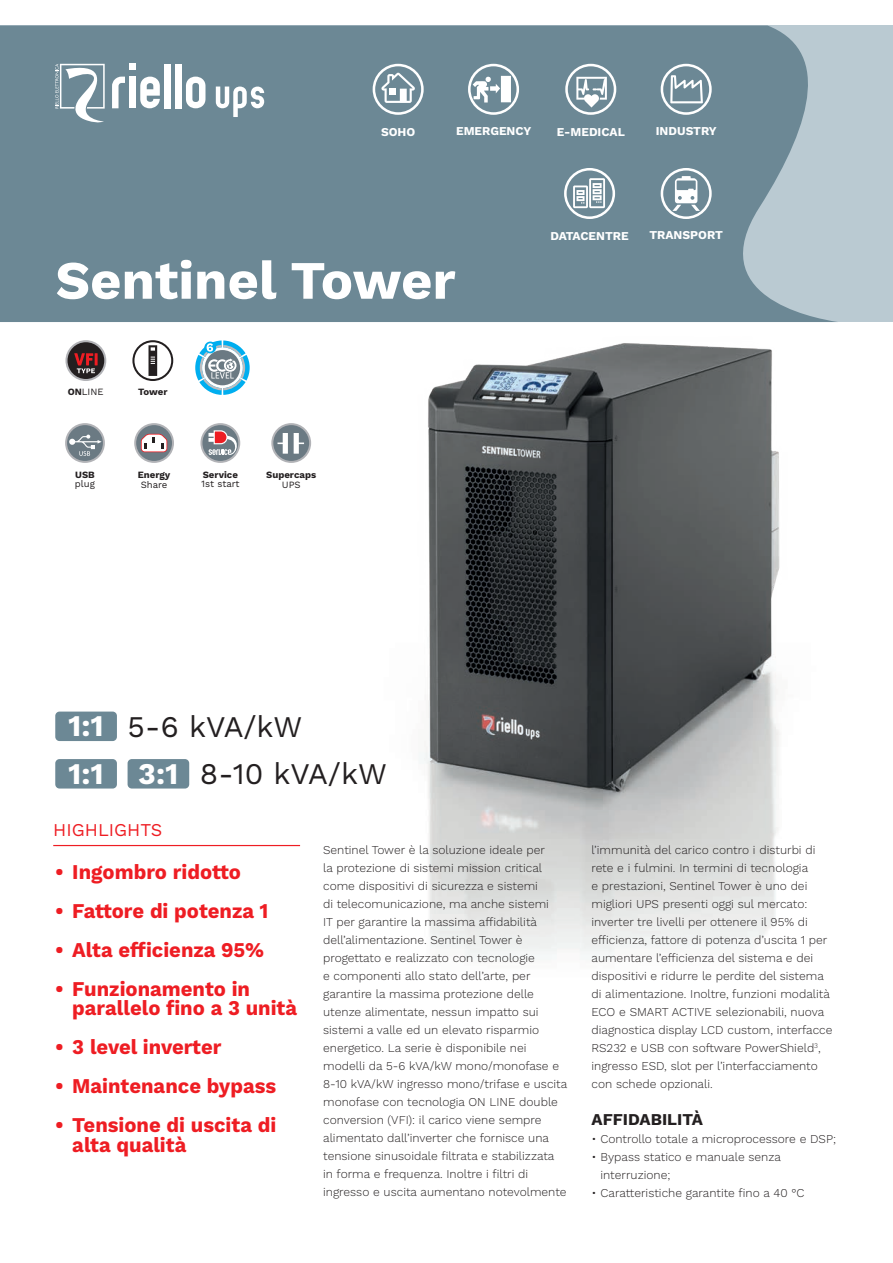
<style>
.page{position:relative;width:893px;height:1263px;background:#fff}
.page>*{position:absolute;margin:0;border:0;box-sizing:border-box;transform-origin:0 0}
.t1{font:700 54px "Work Sans";color:#fff}
.t2{font:30px "Work Sans";letter-spacing:-.005em;color:#231f20}
.t3{font:700 30px "Work Sans";color:#fff}
.t4{font:700 21px/19.5px "Work Sans";color:#ee1d23;scale:.96 1}
.t5{font:18px "Work Sans";color:#ee1d23}
.t6{font:700 16.5px "Work Sans";color:#231f20}
.t7{font:300 12px/18px "Work Sans";color:#231f20}
.t8{font:700 12px "Work Sans";color:#fff}
.t9{font:700 9.6px "Work Sans";color:#231f20}
.t10{font:9.6px "Work Sans";color:#231f20}
.s1{font-weight:700}
</style>
<div class="page">
<div style="left:0;top:26px;width:893px;height:296px;background:#bacad2"></div>
<svg style="left:0;top:26px;width:837px;height:296px;background:#728d99"></svg>
<svg style="left:216px;top:86px;width:48px;height:31px"></svg>
<svg style="left:112px;top:77px;width:13px;height:31px"></svg>
<div style="left:129px;top:64px;width:7px;height:6px;background:#fff"></div>
<div style="left:129px;top:77px;width:7px;height:31px;background:#fff"></div>
<svg style="left:140px;top:77px;width:20px;height:31px"></svg>
<div style="left:164px;top:64px;width:7px;height:44px;background:#fff"></div>
<div style="left:175px;top:64px;width:7px;height:44px;background:#fff"></div>
<svg style="left:186px;top:77px;width:19px;height:31px"></svg>
<svg style="left:55px;top:63px;width:50px;height:61px;background:#96aab3"></svg>
<img style="left:327px;top:316px;width:500px;height:642px">
<svg style="left:200px;top:423px;width:40px;height:40px"></svg>
<div style="left:202px;top:425px;width:36px;height:36px;background:#6b7a83;border-radius:50%"></div>
<svg style="left:208px;top:430px;width:33px;height:25px"></svg>
<svg style="left:373px;top:64px;width:51px;height:51px"></svg>
<div style="left:375px;top:66px;width:46px;height:46px;background:#6c8895;border-radius:50%"></div>
<svg style="left:381px;top:73px;width:34px;height:30px"></svg>
<div style="left:389px;top:89px;width:7px;height:6px;background:#fff"></div>
<svg style="left:468px;top:64px;width:51px;height:51px"></svg>
<div style="left:471px;top:66px;width:45px;height:46px;background:#6c8895;border-radius:50%"></div>
<svg style="left:473px;top:76px;width:38px;height:27px"></svg>
<svg style="left:565px;top:64px;width:51px;height:51px"></svg>
<div style="left:568px;top:66px;width:46px;height:46px;background:#6c8895;border-radius:50%"></div>
<svg style="left:576px;top:77px;width:31px;height:31px"></svg>
<svg style="left:661px;top:64px;width:51px;height:51px"></svg>
<div style="left:663px;top:66px;width:46px;height:46px;background:#6c8895;border-radius:50%"></div>
<svg style="left:670px;top:75px;width:33px;height:28px"></svg>
<svg style="left:564px;top:168px;width:51px;height:51px"></svg>
<div style="left:567px;top:171px;width:45px;height:45px;background:#6c8895;border-radius:50%"></div>
<svg style="left:573px;top:178px;width:32px;height:30px"></svg>
<svg style="left:661px;top:168px;width:51px;height:51px"></svg>
<div style="left:663px;top:171px;width:46px;height:45px;background:#6c8895;border-radius:50%"></div>
<svg style="left:672px;top:176px;width:28px;height:35px"></svg>
<svg style="left:65px;top:423px;width:40px;height:40px"></svg>
<div style="left:67px;top:425px;width:36px;height:36px;background:#6b7a83;border-radius:50%"></div>
<svg style="left:69px;top:435px;width:33px;height:21px"></svg>
<svg style="left:134px;top:423px;width:40px;height:40px"></svg>
<div style="left:136px;top:425px;width:36px;height:36px;background:#6b7a83;border-radius:50%"></div>
<svg style="left:141px;top:434px;width:26px;height:18px"></svg>
<div style="left:55px;top:711px;width:62px;height:30px;background:#6c8895;border-radius:4px"></div>
<hr style="left:53px;top:845px;width:247px;height:1px;background:#ee1d23">
<div style="left:128px;top:759px;width:61px;height:29px;background:#6c8895;border-radius:4px"></div>
<div style="left:55px;top:759px;width:62px;height:29px;background:#6c8895;border-radius:4px"></div>
<svg style="left:132px;top:340px;width:41px;height:41px"></svg>
<svg style="left:271px;top:423px;width:40px;height:40px"></svg>
<div style="left:273px;top:425px;width:36px;height:36px;background:#6b7a83;border-radius:50%"></div>
<svg style="left:277px;top:433px;width:11px;height:21px"></svg>
<svg style="left:294px;top:433px;width:10px;height:21px"></svg>
<svg style="left:65px;top:340px;width:41px;height:41px"></svg>
<div style="left:68px;top:342px;width:36px;height:37px;background:#231f20;border-radius:50%"></div>
<svg style="left:74px;top:353px;width:24px;height:20px"></svg>
<svg style="left:195px;top:340px;width:55px;height:55px"></svg>
<p class="t8" style="left:381px;top:125px;width:36px">SOHO</p>
<p class="t8" style="left:456px;top:124px;width:77px">EMERGENCY</p>
<p class="t8" style="left:557px;top:125px;width:70px">E-MEDICAL</p>
<p class="t8" style="left:656px;top:124px;width:62px">INDUSTRY</p>
<p class="t1" style="left:55px;top:249px;width:402px">Sentinel Tower</p>
<p class="t10" style="left:68px;top:386px;width:37px"><span class="s1">ON</span>LINE</p>
<p class="t9" style="left:75px;top:469px;width:21px">USB</p>
<p class="t10" style="left:75px;top:478px;width:22px">plug</p>
<p class="t9" style="left:138px;top:386px;width:31px">Tower</p>
<p class="t9" style="left:138px;top:469px;width:34px">Energy</p>
<p class="t10" style="left:141px;top:479px;width:28px">Share</p>
<p class="t9" style="left:203px;top:469px;width:37px">Service</p>
<p class="t10" style="left:201px;top:478px;width:40px">1st start</p>
<p class="t9" style="left:266px;top:469px;width:52px">Supercaps</p>
<p class="t10" style="left:282px;top:479px;width:20px">UPS</p>
<p class="t3" style="left:68px;top:709px;width:37px">1:1</p>
<p class="t2" style="left:128px;top:709px;width:176px">5-6 kVA/kW</p>
<p class="t3" style="left:68px;top:756px;width:37px">1:1</p>
<p class="t3" style="left:138px;top:756px;width:42px">3:1</p>
<p class="t2" style="left:200px;top:756px;width:188px">8-10 kVA/kW</p>
<p class="t5" style="left:53px;top:819px;width:110px">HIGHLIGHTS</p>
<p class="t8" style="left:550px;top:229px;width:80px">DATACENTRE</p>
<p class="t8" style="left:649px;top:228px;width:75px">TRANSPORT</p>
<p class="t4" style="left:55px;top:863px;width:195px">• Ingombro ridotto</p>
<p class="t4" style="left:55px;top:902px;width:223px">• Fattore di potenza 1</p>
<p class="t4" style="left:55px;top:941px;width:219px">• Alta efficienza 95%</p>
<p class="t4" style="left:72px;top:980px;width:236px;text-indent:-17px">• Funzionamento in parallelo fino a 3 unità</p>
<p class="t4" style="left:55px;top:1038px;width:175px">• 3 level inverter</p>
<p class="t4" style="left:55px;top:1077px;width:232px">• Maintenance bypass</p>
<p class="t4" style="left:72px;top:1116px;width:214px;text-indent:-17px">• Tensione di uscita di alta qualità</p>
<p class="t7" style="left:323px;top:841px;width:246px">Sentinel Tower è la soluzione ideale per<br>la protezione di sistemi mission critical come dispositivi di sicurezza e sistemi<br>di telecomunicazione, ma anche sistemi<br>IT per garantire la massima affidabilità dell’alimentazione. Sentinel Tower è progettato e realizzato con tecnologie<br>e componenti allo stato dell’arte, per garantire la massima protezione delle utenze alimentate, nessun impatto sui sistemi a valle ed un elevato risparmio energetico. La serie è disponibile nei modelli da 5-6 kVA/kW mono/monofase e 8-10 kVA/kW ingresso mono/trifase e uscita monofase con tecnologia ON LINE double conversion (VFI): il carico viene sempre alimentato dall’inverter che fornisce una tensione sinusoidale filtrata e stabilizzata in forma e frequenza. Inoltre i filtri di ingresso e uscita aumentano notevolmente</p>
<p class="t7" style="left:591px;top:841px;width:243px">l’immunità del carico contro i disturbi di rete e i fulmini. In termini di tecnologia<br>e prestazioni, Sentinel Tower è uno dei migliori UPS presenti oggi sul mercato: inverter tre livelli per ottenere il 95% di efficienza, fattore di potenza d’uscita 1 per aumentare l’efficienza del sistema e dei dispositivi e ridurre le perdite del sistema di alimentazione. Inoltre, funzioni modalità ECO e SMART ACTIVE selezionabili, nuova diagnostica display LCD custom, interfacce RS232 e USB con software PowerShield<sup>3</sup>, ingresso ESD, slot per l’interfacciamento con schede opzionali.</p>
<p class="t6" style="left:591px;top:1110px;width:113px">AFFIDABILITÀ</p>
<p class="t7" style="left:591px;top:1131px;width:246px">• Controllo totale a microprocessore e DSP;</p>
<p class="t7" style="left:600px;top:1149px;width:182px;text-indent:-9px">• Bypass statico e manuale senza interruzione;</p>
<p class="t7" style="left:591px;top:1185px;width:215px">• Caratteristiche garantite fino a 40 °C</p>
</div>
